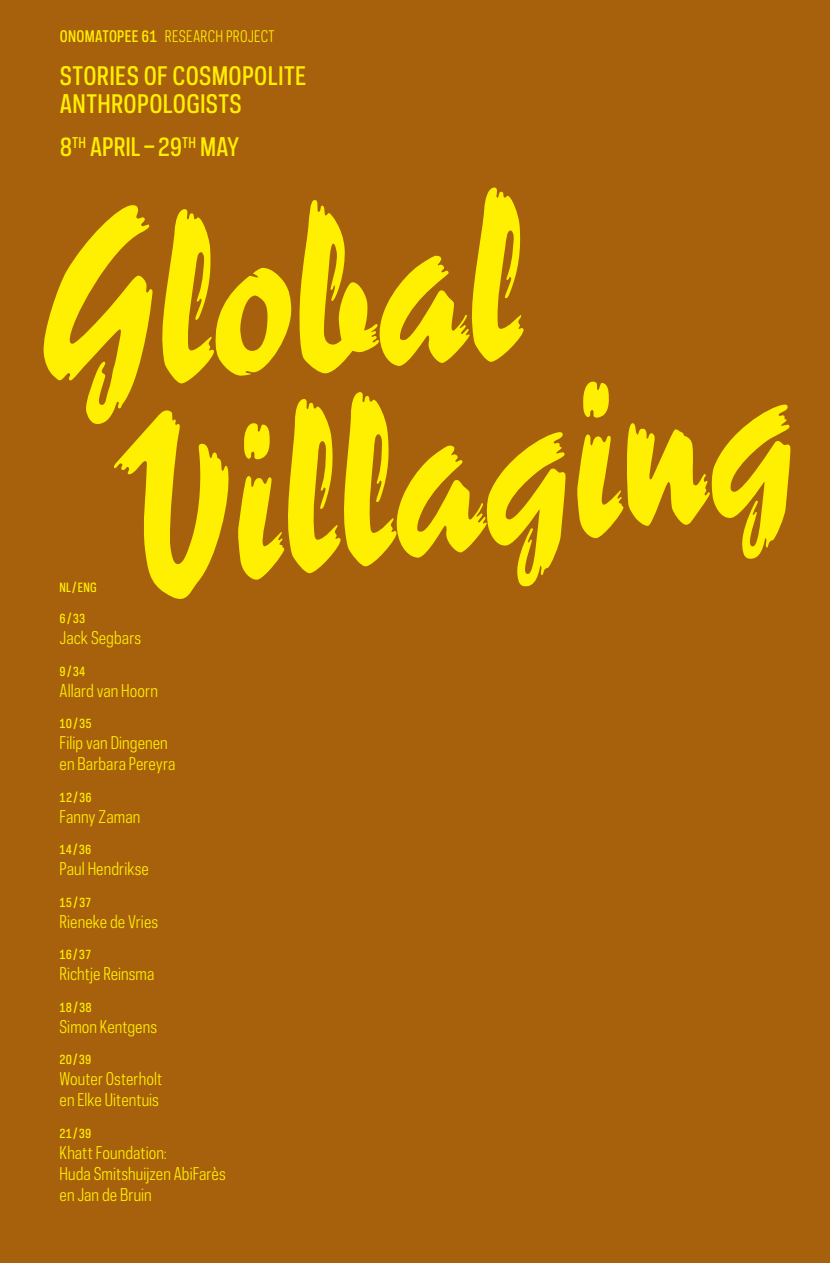
<style>
.page{position:relative;width:830px;height:1263px;background:#fff}
.page>*{position:absolute;margin:0;border:0;box-sizing:border-box;transform-origin:0 0}
.t1{font:223.65px "Reporter Two";color:#ffef00}
.t2{font:500 24px/28.5px "Galaxie Polaris Condensed";letter-spacing:.01em;color:#ffef00}
.t3{font:16.5px/21px "Galaxie Polaris Condensed";letter-spacing:.005em;color:#ffef00}
.t4{font:500 15px "Galaxie Polaris Condensed";letter-spacing:.015em;color:#ffef00}
.t5{font:15px "Galaxie Polaris Condensed";color:#ffef00}
.t6{font:500 12px "Galaxie Polaris Condensed";letter-spacing:.005em;color:#ffef00}
.s1{font-weight:400}
</style>
<div class="page">
<div style="left:0;top:0;width:829px;height:1263px;background:#a7600c"></div>
<p class="t4" style="left:60px;top:26px;width:120px">ONOMATOPEE 61 <span class="s1">Resear</span></p>
<p class="t5" style="left:208px;top:26px;width:26px">ch proje</p>
<p class="t5" style="left:260px;top:26px;width:15px">ct</p>
<h2 class="t2" style="left:60px;top:61px;width:246px">STORIES OF COSMOPOLITE<br>ANTHROPOLOG</h2>
<h2 class="t2" style="left:60px;top:82px;width:182px;line-height:42.8px;text-align:right">ISTS<br>8<sup>TH</sup> APRIL – 29<sup>TH</sup> MAY</h2>
<h1 class="t1" style="left:22px;top:169px;width:488px;rotate:-4deg">Global</h1>
<h1 class="t1" style="left:96px;top:373px;width:686px;rotate:-7deg">Villaging</h1>
<p class="t6" style="left:60px;top:579px;width:39px">NL / ENG</p>
<p class="t6" style="left:60px;top:611px;width:27px">6 / 33</p>
<p class="t3" style="left:60px;top:627px;width:83px">Jack Segbars</p>
<p class="t6" style="left:60px;top:663px;width:27px">9 / 34</p>
<p class="t3" style="left:60px;top:680px;width:100px">Allard van Hoorn</p>
<p class="t6" style="left:60px;top:716px;width:33px">10 / 35</p>
<p class="t3" style="left:60px;top:732px;width:117px">Filip van Dingenen en Barbara Pereyra</p>
<p class="t6" style="left:60px;top:789px;width:34px">12 / 36</p>
<p class="t3" style="left:60px;top:806px;width:82px">Fanny Zaman</p>
<p class="t6" style="left:60px;top:842px;width:33px">14 / 36</p>
<p class="t3" style="left:60px;top:858px;width:91px">Paul Hendrikse</p>
<p class="t6" style="left:60px;top:894px;width:33px">15 / 37</p>
<p class="t3" style="left:60px;top:911px;width:100px">Rieneke de Vries</p>
<p class="t6" style="left:60px;top:947px;width:33px">16/ 37</p>
<p class="t3" style="left:60px;top:963px;width:96px">Richtje Reinsma</p>
<p class="t6" style="left:60px;top:999px;width:34px">18 / 38</p>
<p class="t3" style="left:60px;top:1016px;width:99px">Simon Kentgens</p>
<p class="t6" style="left:60px;top:1052px;width:33px">20 / 39</p>
<p class="t3" style="left:60px;top:1068px;width:104px">Wouter Osterholt en Elke Uitentuis</p>
<p class="t6" style="left:60px;top:1125px;width:33px">21 / 39</p>
<p class="t3" style="left:60px;top:1142px;width:167px">Khatt Foundation:<br>Huda Smitshuijzen AbiFarès en Jan de Bruin</p>
</div>
